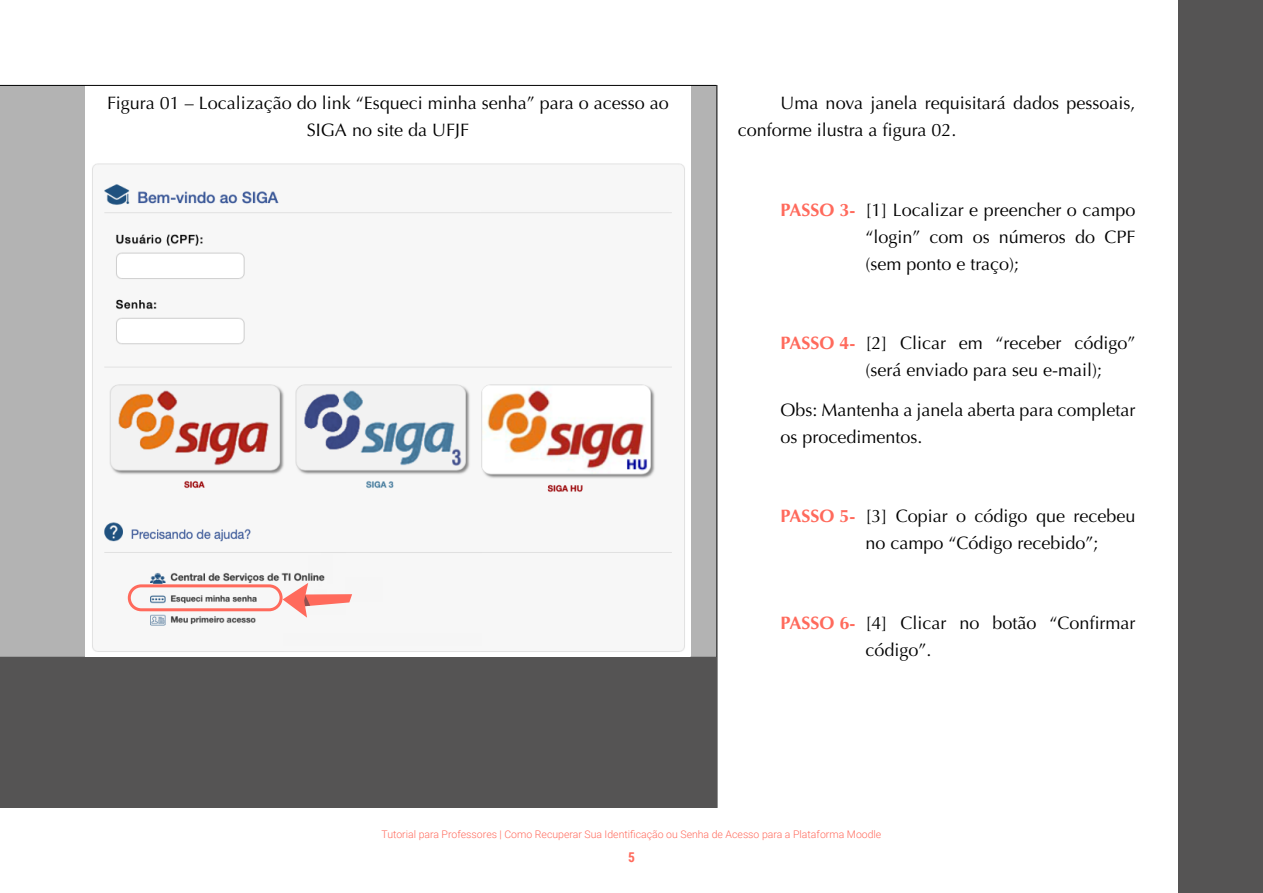
<style>
.page{position:relative;width:1263px;height:893px;background:#fff}
.page>*{position:absolute;margin:0;border:0;box-sizing:border-box;transform-origin:0 0}
.t1{font:18px/27px "Optima";color:#000}
.t2{font:700 13.5px "Roboto Condensed";color:#ff6a5c}
.t3{font:300 10.5px "Roboto";color:#ff6a5c}
.s1{font-weight:700;color:#ff6a5c}
</style>
<div class="page">
<div style="left:691px;top:86px;width:25px;height:571px;background:#b3b3b3"></div>
<div style="left:0;top:86px;width:85px;height:571px;background:#b3b3b3"></div>
<hr style="left:0;top:85px;width:716px;height:1px;background:#000101">
<hr style="left:716px;top:85px;width:1px;height:723px;background:#000101">
<hr style="left:0;top:657px;width:716px;height:1px;background:#000101">
<img style="left:92px;top:163px;width:593px;height:489px">
<div style="left:128px;top:584px;width:155px;height:27px;border:3px solid #ff6a5c;border-radius:12px"></div>
<svg style="left:283px;top:583px;width:69px;height:35px"></svg>
<div style="left:1178px;top:0;width:85px;height:893px;background:#555454"></div>
<div style="left:0;top:658px;width:716px;height:150px;background:#555454"></div>
<p class="t1" style="left:107px;top:90px;width:563px;text-align:center">Figura 01 – Localização do link “Esqueci minha senha” para o acesso ao<br>SIGA no site da UFJF</p>
<p class="t1" style="left:738px;top:90px;width:399px;text-indent:43px">Uma nova janela requisitará dados pessoais, conforme ilustra a figura 02.</p>
<p class="t1" style="left:865px;top:196px;width:271px;text-align:justify;text-indent:-85px"><span class="s1">PASSO 3-</span> [1] Localizar e preencher o campo “login” com os números do CPF (sem ponto e traço);</p>
<p class="t1" style="left:865px;top:330px;width:271px;text-indent:-85px"><span class="s1">PASSO 4-</span> [2] Clicar em “receber código” (será enviado para seu e-mail);</p>
<p class="t1" style="left:780px;top:396px;width:357px">Obs: Mantenha a janela aberta para completar os procedimentos.</p>
<p class="t1" style="left:865px;top:503px;width:272px;text-indent:-85px"><span class="s1">PASSO 5-</span> [3] Copiar o código que recebeu no campo “Código recebido”;</p>
<p class="t1" style="left:865px;top:610px;width:272px;text-indent:-85px"><span class="s1">PASSO 6-</span> [4] Clicar no botão “Confirmar código”.</p>
<p class="t3" style="left:382px;top:827px;width:501px">Tutorial para Professores | Como Recuperar Sua Identificação ou Senha de Acesso para a Plataforma Moodle</p>
<p class="t2" style="left:628px;top:848px;width:8px">5</p>
</div>
